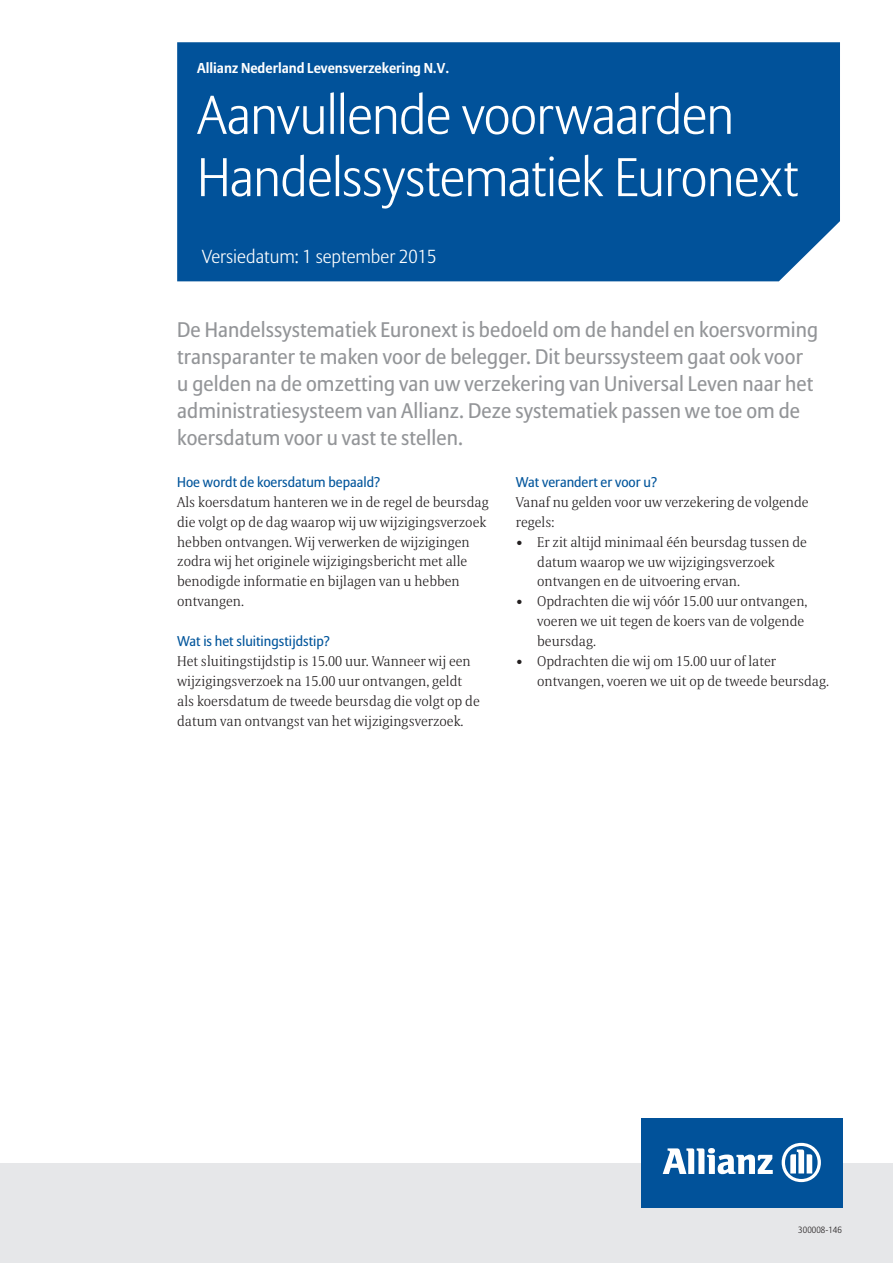
<style>
.page{position:relative;width:893px;height:1263px;background:#fff}
.page>*{position:absolute;margin:0;border:0;box-sizing:border-box;transform-origin:0 0}
.t1{font:300 54px/62.2px "Allianz Sans";letter-spacing:-.015em;color:#fff}
.t2{font:21px/27px "Allianz Sans";letter-spacing:.005em;color:#939598}
.t3{font:300 18.75px "Allianz Sans";color:#fff}
.t4{font:700 14.25px "Allianz Sans";color:#fff}
.t5{font:300 14.1px/20px "Allianz Serif";color:#231f20}
.t6{font:14.1px "Allianz Sans";color:#03569c}
.t7{font:300 9px "Allianz Sans";letter-spacing:.005em;color:#231f20}
</style>
<div class="page">
<div style="left:177px;top:42px;width:663px;height:239px;background:#01529a"></div>
<div style="left:0;top:1163px;width:893px;height:100px;background:#e6e7e9"></div>
<div style="left:641px;top:1118px;width:202px;height:90px;background:#01529a"></div>
<svg style="left:663px;top:1148px;width:110px;height:26px"></svg>
<svg style="left:782px;top:1143px;width:39px;height:39px"></svg>
<p class="t4" style="left:197px;top:59px;width:254px">Allianz Nederland Levensverzekering N.V.</p>
<h1 class="t1" style="left:197px;top:86px;width:603px">Aanvullende voorwaarden<br>Handelssystematiek Euronext</h1>
<h3 class="t3" style="left:202px;top:245px;width:236px">Versiedatum: 1 september 2015</h3>
<p class="t2" style="left:177px;top:317px;width:642px">De Handelssystematiek Euronext is bedoeld om de handel en koersvorming transparanter te maken voor de belegger. Dit beurssysteem gaat ook voor u gelden na de omzetting van uw verzekering van Universal Leven naar het administratiesysteem van Allianz. Deze systematiek passen we toe om de koersdatum voor u vast te stellen.</p>
<p class="t6" style="left:177px;top:474px;width:205px">Hoe wordt de koersdatum bepaald?</p>
<p class="t5" style="left:177px;top:493px;width:313px">Als koersdatum hanteren we in de regel de beursdag die volgt op de dag waarop wij uw wijzigingsverzoek hebben ontvangen. Wij verwerken de wijzigingen zodra wij het originele wijzigingsbericht met alle benodigde informatie en bijlagen van u hebben ontvangen.</p>
<p class="t6" style="left:177px;top:633px;width:154px">Wat is het sluitingstijdstip?</p>
<p class="t5" style="left:177px;top:652px;width:304px">Het sluitingstijdstip is 15.00 uur. Wanneer wij een wijzigingsverzoek na 15.00 uur ontvangen, geldt als koersdatum de tweede beursdag die volgt op de datum van ontvangst van het wijzigingsverzoek.</p>
<p class="t6" style="left:516px;top:474px;width:143px">Wat verandert er voor u?</p>
<p class="t5" style="left:516px;top:493px;width:294px">Vanaf nu gelden voor uw verzekering de volgende regels:</p>
<p class="t5" style="left:537px;top:532px;width:271px;text-indent:-21px">• Er zit altijd minimaal één beursdag tussen de datum waarop we uw wijzigingsverzoek ontvangen en de uitvoering ervan.</p>
<p class="t5" style="left:537px;top:592px;width:272px;text-indent:-21px">• Opdrachten die wij vóór 15.00 uur ontvangen, voeren we uit tegen de koers van de volgende beursdag.</p>
<p class="t5" style="left:537px;top:652px;width:293px;text-indent:-21px">• Opdrachten die wij om 15.00 uur of later ontvangen, voeren we uit op de tweede beursdag.</p>
<p class="t7" style="left:798px;top:1224px;width:45px">300008-146</p>
</div>
